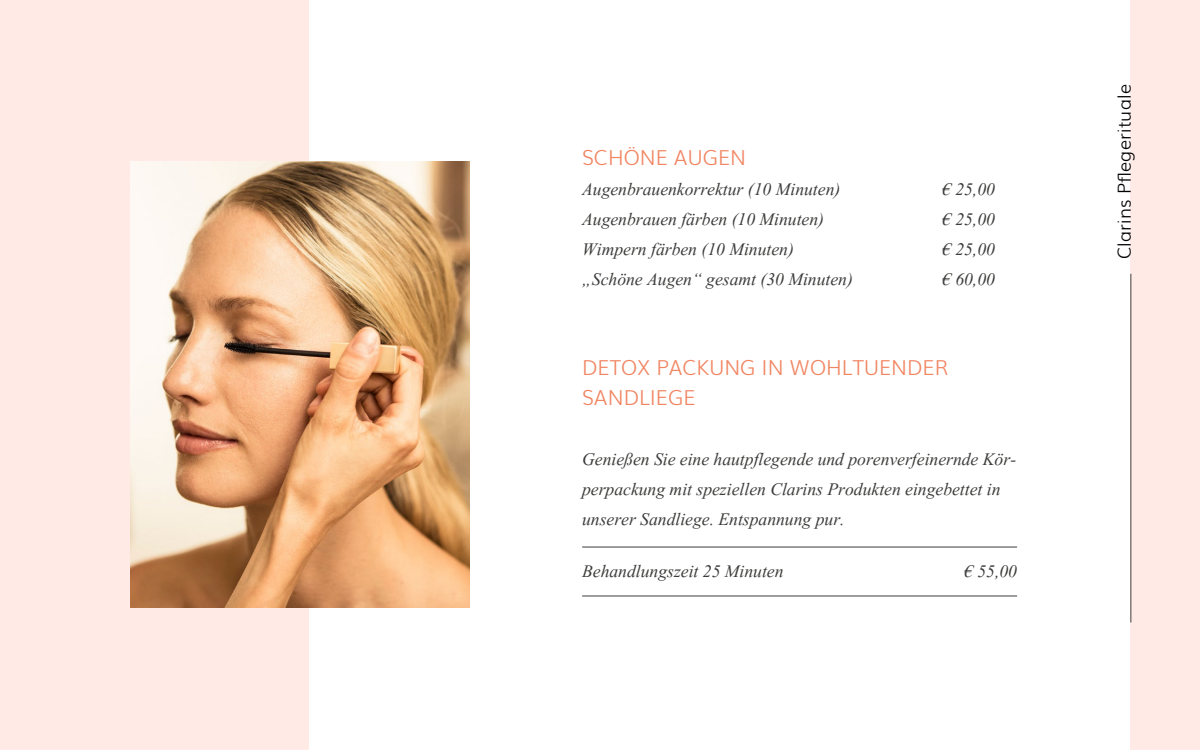
<style>
.page{position:relative;width:1200px;height:750px;background:#fff}
.page>*{position:absolute;margin:0;border:0;box-sizing:border-box;transform-origin:0 0}
.t1{font:italic 21.88px/30px "Aparajita";color:#3c3c3b}
.t2{font:300 20.62px/30px "Muli";color:#f18663}
.t3{font:300 18px "Muli";letter-spacing:.01em;color:#000}
</style>
<div class="page">
<div style="left:1131px;top:0;width:69px;height:750px;background:#ffeae5"></div>
<hr style="left:1130px;top:274px;width:1px;height:348px;background:#414141">
<hr style="left:582px;top:547px;width:435px;height:1px;background:#3c3c3b">
<hr style="left:582px;top:595px;width:435px;height:1px;background:#3c3c3b">
<div style="left:0;top:0;width:308px;height:750px;background:#ffeae5"></div>
<img style="left:130px;top:161px;width:339px;height:447px">
<p class="t2" style="left:582px;top:141px;width:165px">SCHÖNE AUGEN</p>
<p class="t1" style="left:582px;top:175px;width:260px">Augenbrauenkorrektur (10 Minuten)</p>
<p class="t1" style="left:942px;top:175px;width:54px">€ 25,00</p>
<p class="t1" style="left:582px;top:205px;width:243px">Augenbrauen färben (10 Minuten)</p>
<p class="t1" style="left:942px;top:205px;width:54px">€ 25,00</p>
<p class="t1" style="left:582px;top:235px;width:213px">Wimpern färben (10 Minuten)</p>
<p class="t1" style="left:942px;top:235px;width:54px">€ 25,00</p>
<p class="t1" style="left:582px;top:265px;width:272px">„Schöne Augen“ gesamt (30 Minuten)</p>
<p class="t1" style="left:942px;top:265px;width:54px">€ 60,00</p>
<p class="t2" style="left:582px;top:351px;width:368px">DETOX PACKUNG IN WOHLTUENDER<br>SANDLIEGE</p>
<p class="t1" style="left:582px;top:445px;width:436px">Genießen Sie eine hautpflegende und porenverfeinernde Kör&shy;perpackung mit speziellen Clarins Produkten eingebettet in unserer Sandliege. Entspannung pur.</p>
<p class="t1" style="left:582px;top:557px;width:203px">Behandlungszeit 25 Minuten</p>
<p class="t1" style="left:964px;top:557px;width:54px">€ 55,00</p>
<p class="t3" style="left:1110px;top:259px;width:177px;rotate:-90deg">Clarins Pflegerituale</p>
</div>
